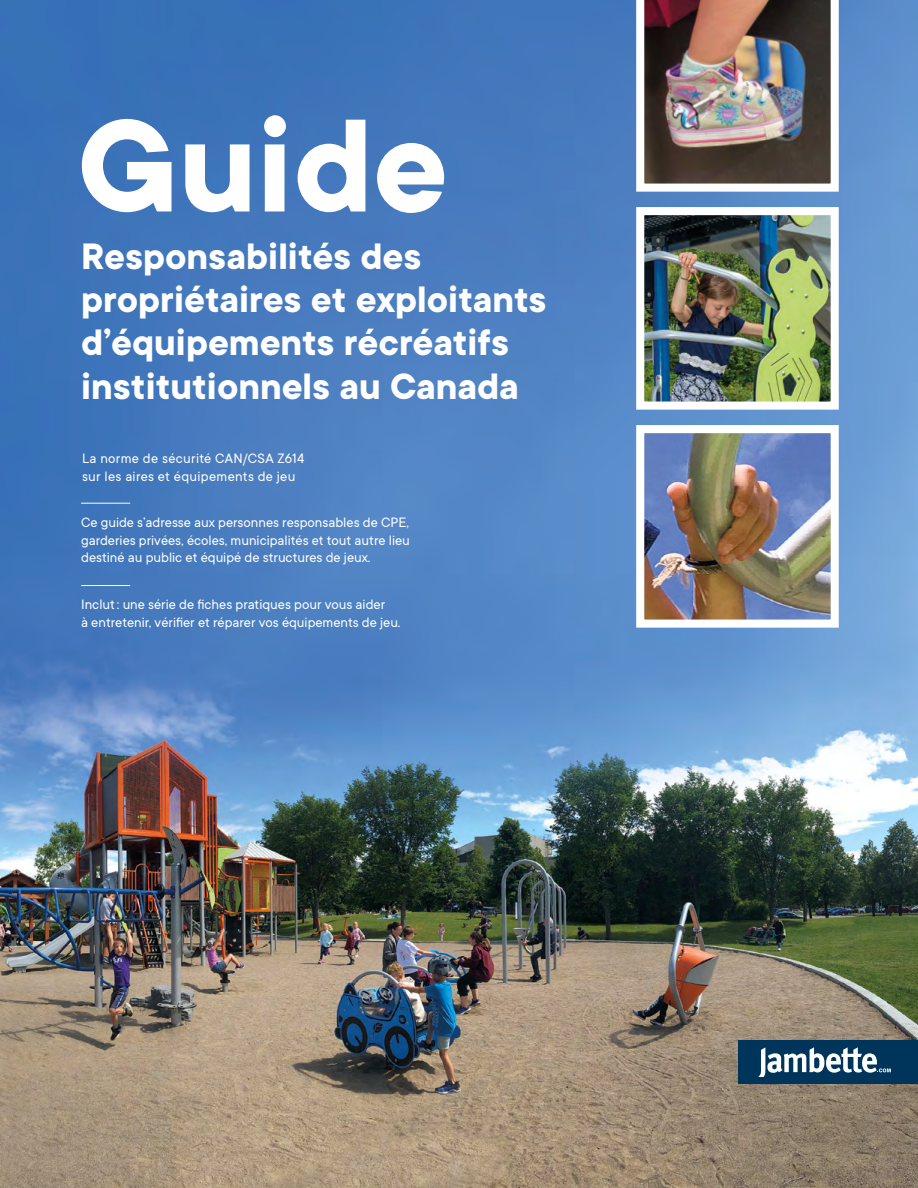
<style>
.page{position:relative;width:918px;height:1188px;background:#fff}
.page>*{position:absolute;margin:0;border:0;box-sizing:border-box;transform-origin:0 0}
.t1{font:700 145.8px "TT Commons";color:#fff}
.t2{font:700 40.5px/43.2px "TT Commons";color:#fff}
.t3{font:15px/17.5px "TT Commons";color:#fff;text-align:justify}
.t4{font:15px/17.5px "TT Commons";letter-spacing:.02em;color:#fff}
</style>
<div class="page">
<img style="left:0;top:0;width:918px;height:1188px">
<svg style="left:917px;top:1167px;width:1px;height:21px"></svg>
<img style="left:645px;top:216px;width:185px;height:185px">
<div style="left:636px;top:207px;width:203px;height:203px;border:8px solid #fff"></div>
<img style="left:636px;top:0;width:203px;height:192px">
<img style="left:645px;top:434px;width:185px;height:185px">
<div style="left:636px;top:425px;width:203px;height:203px;border:8px solid #fff"></div>
<hr style="left:81px;top:503px;width:49px;height:1px;background:#fff">
<hr style="left:81px;top:585px;width:49px;height:1px;background:#fff">
<div style="left:738px;top:1040px;width:180px;height:44px;background:#00355b"></div>
<svg style="left:758px;top:1047px;width:133px;height:30px"></svg>
<h1 class="t1" style="left:77px;top:85px;width:372px">Guide</h1>
<h2 class="t2" style="left:81px;top:236px;width:467px">Responsabilités des propriétaires et exploitants d’équipements récréatifs institutionnels au Canada</h2>
<p class="t4" style="left:82px;top:450px;width:224px">La norme de sécurité CAN/CSA Z614 sur les aires et équipements de jeu</p>
<p class="t3" style="left:81px;top:514px;width:330px">Ce guide s’adresse aux personnes responsables de CPE, garderies privées, écoles, municipalités et tout autre lieu destiné au public et équipé de structures de jeux.</p>
<p class="t3" style="left:81px;top:596px;width:321px">Inclut: une série de fiches pratiques pour vous aider<br>à entretenir, vérifier et réparer vos équipements de jeu.</p>
</div>
